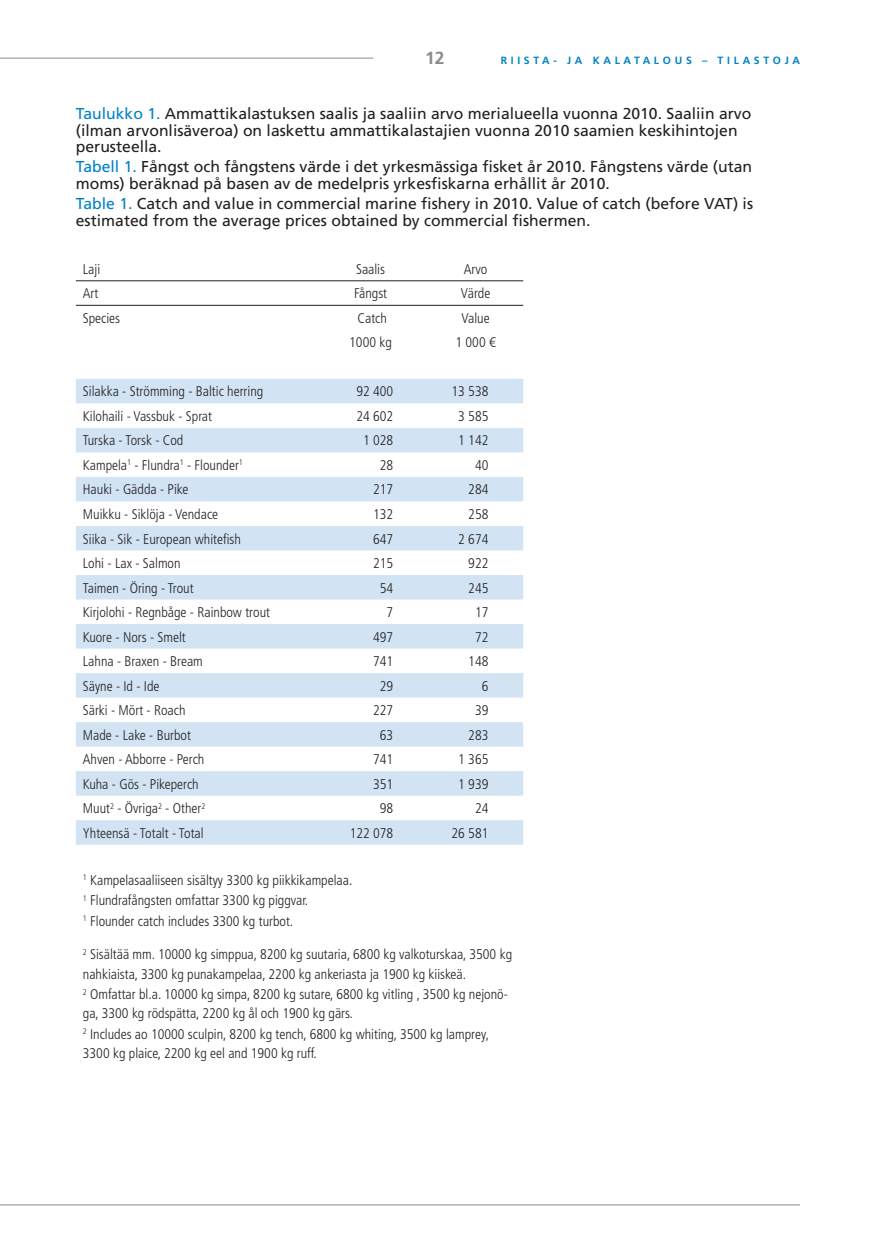
<style>
.page{position:relative;width:876px;height:1244px;background:#fff}
.page>*{position:absolute;margin:0;border:0;box-sizing:border-box;transform-origin:0 0}
.t1{font:700 17.5px "Frutiger LT Std";color:#8a8c8f}
.t2{font:15.75px/16.6px "Frutiger LT Std";color:#231f20}
.t3{font:300 condensed 14px/19.8px "Frutiger LT Std";color:#231f20}
.t4{font:700 10.5px "Frutiger LT Std";letter-spacing:.35em;color:#0082c5}
.s1{color:#0082c5}
</style>
<div class="page">
<hr style="left:0;top:1204px;width:800px;height:1px;background:#8a8c8f">
<hr style="left:0;top:58px;width:373px;height:1px;background:#8a8c8f">
<svg style="left:76px;top:379px;width:447px;height:465px;fill:#d2e4f4"></svg>
<hr style="left:76px;top:280px;width:447px;height:1px;background:#231f20">
<hr style="left:76px;top:305px;width:447px;height:1px;background:#231f20">
<p class="t1" style="left:425px;top:51px;width:21px">12</p>
<p class="t4" style="left:501px;top:57px;width:301px">RIISTA- JA KALATALOUS – TILASTOJA</p>
<p class="t2" style="left:76px;top:106px;width:677px"><span class="s1">Taulukko 1.</span> Ammattikalastuksen saalis ja saaliin arvo merialueella vuonna 2010. Saaliin arvo (ilman arvonlisäveroa) on laskettu ammattikalastajien vuonna 2010 saamien keskihintojen perusteella.</p>
<p class="t2" style="left:76px;top:160px;width:678px"><span class="s1">Tabell 1.</span> Fångst och fångstens värde i det yrkesmässiga fisket år 2010. Fångstens värde (utan moms) beräknad på basen av de medelpris yrkesfiskarna erhållit år 2010.</p>
<p class="t2" style="left:76px;top:196px;width:679px"><span class="s1">Table 1.</span> Catch and value in commercial marine fishery in 2010. Value of catch (before VAT) is estimated from the average prices obtained by commercial fishermen.</p>
<p class="t3" style="left:83px;top:260px;width:19px">Laji</p>
<p class="t3" style="left:356px;top:260px;width:31px">Saalis</p>
<p class="t3" style="left:464px;top:260px;width:25px">Arvo</p>
<p class="t3" style="left:83px;top:284px;width:17px">Art</p>
<p class="t3" style="left:354px;top:284px;width:35px">Fångst</p>
<p class="t3" style="left:461px;top:284px;width:31px">Värde</p>
<p class="t3" style="left:83px;top:309px;width:39px">Species</p>
<p class="t3" style="left:358px;top:309px;width:31px">Catch</p>
<p class="t3" style="left:462px;top:309px;width:30px">Value</p>
<p class="t3" style="left:349px;top:333px;width:44px">1000 kg</p>
<p class="t3" style="left:455px;top:333px;width:42px">1 000 €</p>
<p class="t3" style="left:83px;top:382px;width:182px">Silakka - Strömming - Baltic herring</p>
<p class="t3" style="left:356px;top:382px;width:38px">92 400</p>
<p class="t3" style="left:452px;top:382px;width:38px">13 538</p>
<p class="t3" style="left:83px;top:407px;width:131px">Kilohaili - Vassbuk - Sprat</p>
<p class="t3" style="left:356px;top:407px;width:38px">24 602</p>
<p class="t3" style="left:458px;top:407px;width:32px">3 585</p>
<p class="t3" style="left:83px;top:431px;width:102px">Turska - Torsk - Cod</p>
<p class="t3" style="left:363px;top:431px;width:32px">1 028</p>
<p class="t3" style="left:458px;top:431px;width:32px">1 142</p>
<p class="t3" style="left:83px;top:456px;width:161px">Kampela<sup>1</sup> - Flundra<sup>1</sup> - Flounder<sup>1</sup></p>
<p class="t3" style="left:380px;top:456px;width:15px">28</p>
<p class="t3" style="left:475px;top:456px;width:15px">40</p>
<p class="t3" style="left:83px;top:480px;width:107px">Hauki - Gädda - Pike</p>
<p class="t3" style="left:373px;top:480px;width:22px">217</p>
<p class="t3" style="left:468px;top:480px;width:22px">284</p>
<p class="t3" style="left:83px;top:505px;width:137px">Muikku - Siklöja - Vendace</p>
<p class="t3" style="left:373px;top:505px;width:22px">132</p>
<p class="t3" style="left:468px;top:505px;width:22px">258</p>
<p class="t3" style="left:83px;top:529px;width:160px">Siika - Sik - European whitefish</p>
<p class="t3" style="left:373px;top:529px;width:22px">647</p>
<p class="t3" style="left:458px;top:529px;width:32px">2 674</p>
<p class="t3" style="left:83px;top:554px;width:99px">Lohi - Lax - Salmon</p>
<p class="t3" style="left:373px;top:554px;width:22px">215</p>
<p class="t3" style="left:468px;top:554px;width:22px">922</p>
<p class="t3" style="left:83px;top:578px;width:112px">Taimen - Öring - Trout</p>
<p class="t3" style="left:380px;top:578px;width:15px">54</p>
<p class="t3" style="left:468px;top:578px;width:22px">245</p>
<p class="t3" style="left:83px;top:603px;width:189px">Kirjolohi - Regnbåge - Rainbow trout</p>
<p class="t3" style="left:387px;top:603px;width:8px">7</p>
<p class="t3" style="left:475px;top:603px;width:15px">17</p>
<p class="t3" style="left:83px;top:627px;width:104px">Kuore - Nors - Smelt</p>
<p class="t3" style="left:373px;top:627px;width:22px">497</p>
<p class="t3" style="left:475px;top:627px;width:15px">72</p>
<p class="t3" style="left:83px;top:652px;width:121px">Lahna - Braxen - Bream</p>
<p class="t3" style="left:373px;top:652px;width:22px">741</p>
<p class="t3" style="left:468px;top:652px;width:22px">148</p>
<p class="t3" style="left:83px;top:676px;width:78px">Säyne - Id - Ide</p>
<p class="t3" style="left:380px;top:676px;width:15px">29</p>
<p class="t3" style="left:482px;top:676px;width:8px">6</p>
<p class="t3" style="left:83px;top:701px;width:104px">Särki - Mört - Roach</p>
<p class="t3" style="left:373px;top:701px;width:22px">227</p>
<p class="t3" style="left:475px;top:701px;width:15px">39</p>
<p class="t3" style="left:83px;top:725px;width:110px">Made - Lake - Burbot</p>
<p class="t3" style="left:380px;top:725px;width:15px">63</p>
<p class="t3" style="left:468px;top:725px;width:22px">283</p>
<p class="t3" style="left:83px;top:750px;width:123px">Ahven - Abborre - Perch</p>
<p class="t3" style="left:373px;top:750px;width:22px">741</p>
<p class="t3" style="left:458px;top:750px;width:32px">1 365</p>
<p class="t3" style="left:83px;top:774px;width:117px">Kuha - Gös - Pikeperch</p>
<p class="t3" style="left:373px;top:774px;width:22px">351</p>
<p class="t3" style="left:458px;top:774px;width:32px">1 939</p>
<p class="t3" style="left:83px;top:799px;width:124px">Muut<sup>2</sup> - Övriga<sup>2</sup> - Other<sup>2</sup></p>
<p class="t3" style="left:380px;top:799px;width:15px">98</p>
<p class="t3" style="left:475px;top:799px;width:15px">24</p>
<p class="t3" style="left:83px;top:823px;width:122px">Yhteensä - Totalt - Total</p>
<p class="t3" style="left:350px;top:823px;width:45px">122 078</p>
<p class="t3" style="left:452px;top:823px;width:38px">26 581</p>
<p class="t3" style="left:83px;top:870px;width:271px;line-height:20.5px"><sup>1</sup> Kampelasaaliiseen sisältyy 3300 kg piikkikampelaa.<br><sup>1</sup> Flundrafångsten omfattar 3300 kg piggvar.<br><sup>1</sup> Flounder catch includes 3300 kg turbot.</p>
<p class="t3" style="left:83px;top:945px;width:431px"><sup>2</sup> Sisältää mm. 10000 kg simppua, 8200 kg suutaria, 6800 kg valkoturskaa, 3500 kg nahkiaista, 3300 kg punakampelaa, 2200 kg ankeriasta ja 1900 kg kiiskeä.<br><sup>2</sup> Omfattar bl.a. 10000 kg simpa, 8200 kg sutare, 6800 kg vitling , 3500 kg nejonö&shy;ga, 3300 kg rödspätta, 2200 kg ål och 1900 kg gärs.<br><sup>2</sup> Includes ao 10000 sculpin, 8200 kg tench, 6800 kg whiting, 3500 kg lamprey, 3300 kg plaice, 2200 kg eel and 1900 kg ruff.</p>
</div>
